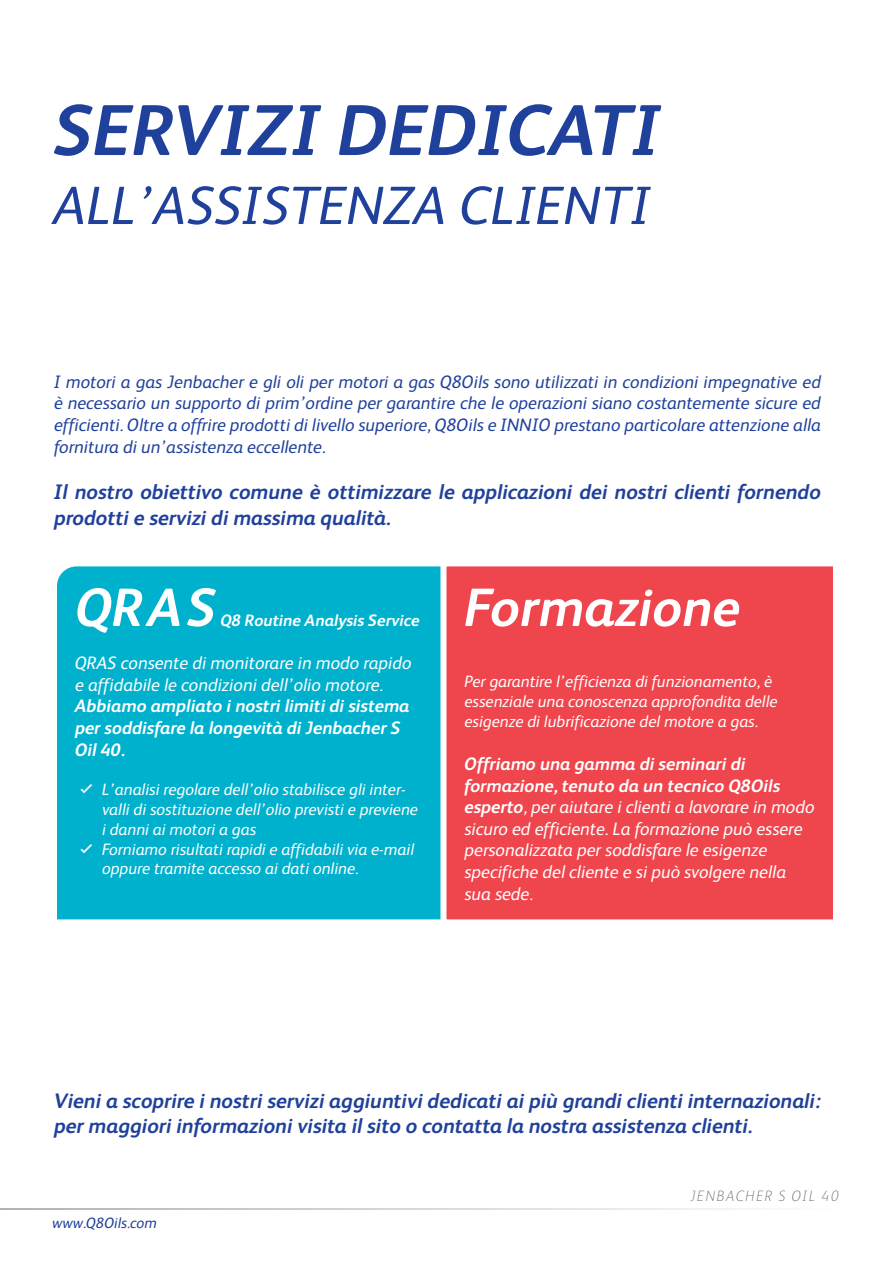
<style>
.page{position:relative;width:893px;height:1263px;background:#fff}
.page>*{position:absolute;margin:0;border:0;box-sizing:border-box;transform-origin:0 0}
.t1{font:italic 700 72px "FS Albert";color:#20419b}
.t2{font:italic 54px "FS Albert";color:#20419b}
.t3{font:italic 700 54px "FS Albert";color:#fff}
.t4{font:italic 700 21px/25.2px "FS Albert";color:#20419b}
.t5{font:italic 18px/21.6px "FS Albert";color:#20419b;text-align:justify}
.t6{font:italic 18px/21.6px "FS Albert";color:#fff}
.t7{font:italic 700 18px/21.6px "FS Albert";color:#fff}
.t8{font:italic 16.5px/19.8px "FS Albert";color:#fff}
.t9{font:italic 700 16.5px "FS Albert";color:#fff}
.t10{font:italic 100 15px "FS Albert";letter-spacing:.1em;color:#67686b}
.t11{font:italic 15px "FS Albert";color:#20419b}
.s1{font-weight:700}
</style>
<div class="page">
<hr style="left:0;top:1208px;width:839px;height:1px;background:#67686b">
<div style="left:57px;top:566px;width:383px;height:354px;background:#00b1cd"></div>
<div style="left:443px;top:563px;width:393px;height:359px;background:#ef464e"></div>
<div style="left:440px;top:560px;width:399px;height:365px;border:6px solid #fff"></div>
<svg style="left:81px;top:784px;width:11px;height:9px"></svg>
<svg style="left:81px;top:843px;width:11px;height:10px"></svg>
<h1 class="t1" style="left:54px;top:89px;width:609px">SERVIZI DEDICATI</h1>
<h2 class="t2" style="left:54px;top:175px;width:599px">ALL’ASSISTENZA CLIENTI</h2>
<p class="t5" style="left:54px;top:371px;width:768px">I motori a gas Jenbacher e gli oli per motori a gas Q8Oils sono utilizzati in condizioni impegnative ed è necessario un supporto di prim’ordine per garantire che le operazioni siano costantemente sicure ed efficienti. Oltre a offrire prodotti di livello superiore, Q8Oils e INNIO prestano particolare attenzione alla fornitura di un’assistenza eccellente.</p>
<p class="t4" style="left:54px;top:479px;width:768px">Il nostro obiettivo comune è ottimizzare le applicazioni dei nostri clienti fornendo prodotti e servizi di massima qualità.</p>
<h2 class="t3" style="left:75px;top:576px;width:143px">QRAS</h2>
<p class="t9" style="left:220px;top:611px;width:201px">Q8 Routine Analysis Service</p>
<p class="t6" style="left:75px;top:652px;width:338px">QRAS consente di monitorare in modo rapido e affidabile le condizioni dell’olio motore.</p>
<p class="t7" style="left:75px;top:695px;width:336px">Abbiamo ampliato i nostri limiti di sistema per soddisfare la longevità di Jenbacher S<br>Oil 40.</p>
<p class="t8" style="left:102px;top:780px;width:318px">L’analisi regolare dell’olio stabilisce gli inter&shy;valli di sostituzione dell’olio previsti e previene i danni ai motori a gas<br>Forniamo risultati rapidi e affidabili via e-mail oppure tramite accesso ai dati online.</p>
<h2 class="t3" style="left:464px;top:576px;width:277px">Formazione</h2>
<p class="t8" style="left:464px;top:672px;width:315px">Per garantire l’efficienza di funzionamento, è essenziale una conoscenza approfondita delle esigenze di lubrificazione del motore a gas.</p>
<p class="t6" style="left:464px;top:753px;width:352px"><span class="s1">Offriamo una gamma di seminari di formazione, tenuto da un tecnico Q8Oils esperto</span>, per aiutare i clienti a lavorare in modo sicuro ed efficiente. La formazione può essere personalizzata per soddisfare le esigenze specifiche del cliente e si può svolgere nella sua sede.</p>
<p class="t4" style="left:54px;top:1088px;width:768px">Vieni a scoprire i nostri servizi aggiuntivi dedicati ai più grandi clienti internazionali: per maggiori informazioni visita il sito o contatta la nostra assistenza clienti.</p>
<p class="t11" style="left:52px;top:1214px;width:106px">www.Q8Oils.com</p>
<p class="t10" style="left:690px;top:1188px;width:150px">JENBACHER S OIL 40</p>
</div>
